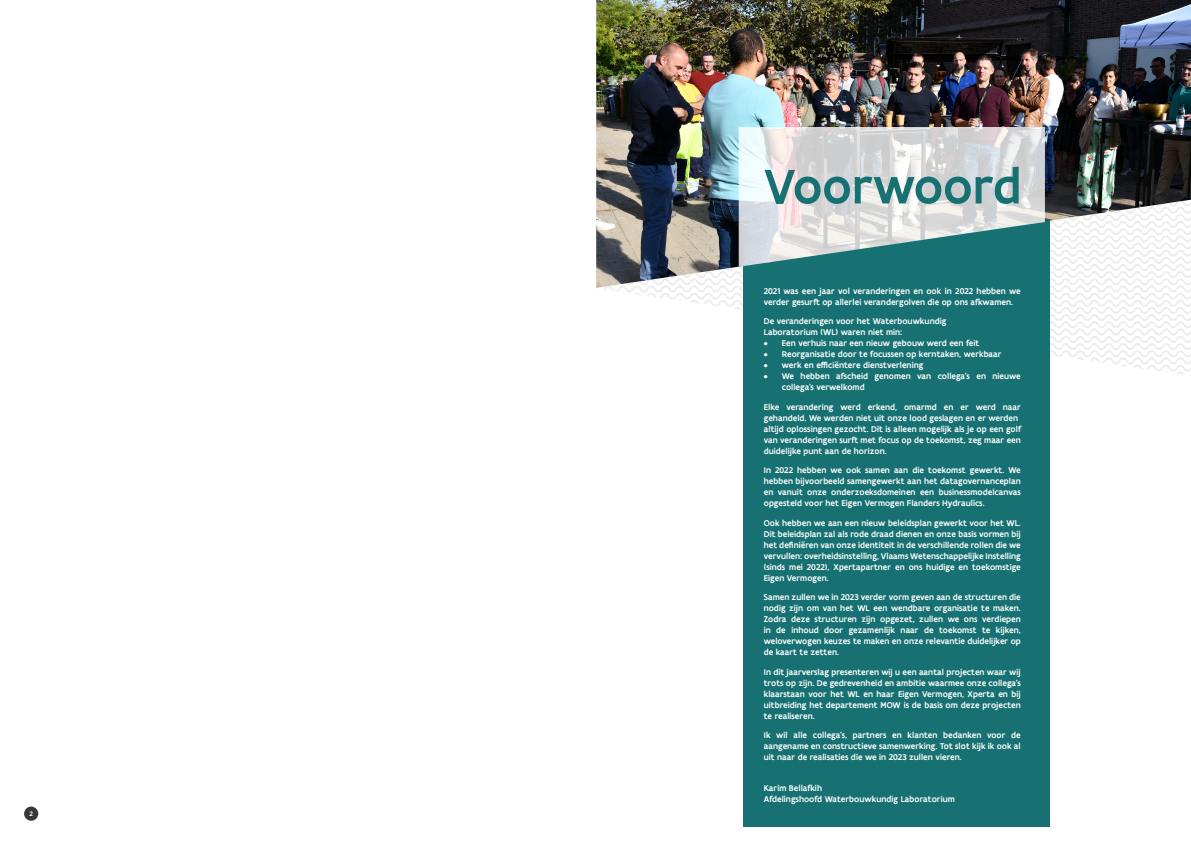
<style>
.page{position:relative;width:1191px;height:842px;background:#fff}
.page>*{position:absolute;margin:0;border:0;box-sizing:border-box;transform-origin:0 0}
.t1{font:500 52px "Flanders Art Sans";letter-spacing:-.01em;color:#177173}
.Bodytekst{font:500 9px/11px "Flanders Art Sans";letter-spacing:.005em;color:#fff}
.t2{font:500 7px "Flanders Art Sans";color:#fff}
</style>
<div class="page">
<div style="left:24px;top:806px;width:14px;height:15px;background:#383839;border-radius:50%"></div>
<svg style="left:595px;top:287px;width:596px;height:89px"></svg>
<div style="left:743px;top:207px;width:306px;height:620px;background:#177173"></div>
<img style="left:596px;top:0;width:595px;height:288px">
<svg style="left:738px;top:127px;width:307px;height:140px"></svg>
<p class="t2" style="left:29px;top:809px;width:5px">2</p>
<p class="t1" style="left:764px;top:154px;width:259px">Voorwoord</p>
<p class="Bodytekst" style="left:764px;top:285px;width:258px">2021 was een jaar vol veranderingen en ook in 2022 hebben we verder gesurft op allerlei verandergolven die op ons afkwamen.</p>
<p class="Bodytekst" style="left:764px;top:316px;width:184px">De veranderingen voor het Waterbouwkundig</p>
<p class="Bodytekst" style="left:764px;top:327px;width:140px">Laboratorium (WL) waren niet min:</p>
<p class="Bodytekst" style="left:764px;top:338px;width:217px">• Een verhuis naar een nieuw gebouw werd een feit</p>
<p class="Bodytekst" style="left:764px;top:349px;width:239px">• Reorganisatie door te focussen op kerntaken, werkbaar</p>
<p class="Bodytekst" style="left:764px;top:360px;width:161px">• werk en efficiëntere dienstverlening</p>
<p class="Bodytekst" style="left:782px;top:371px;width:240px;text-indent:-18px">• We hebben afscheid genomen van collega’s en nieuwe collega’s verwelkomd</p>
<p class="Bodytekst" style="left:764px;top:401px;width:258px">Elke verandering werd erkend, omarmd en er werd naar gehandeld. We werden niet uit onze lood geslagen en er werden</p>
<p class="Bodytekst" style="left:764px;top:423px;width:258px">altijd oplossingen gezocht. Dit is alleen mogelijk als je op een golf van veranderingen surft met focus op de toekomst, zeg maar een</p>
<p class="Bodytekst" style="left:764px;top:445px;width:124px">duidelijke punt aan de horizon.</p>
<p class="Bodytekst" style="left:764px;top:465px;width:258px;text-align:justify">In 2022 hebben we ook samen aan die toekomst gewerkt. We hebben bijvoorbeeld samengewerkt aan het datagovernanceplan en vanuit onze onderzoeksdomeinen een businessmodelcanvas opgesteld voor het Eigen Vermogen Flanders Hydraulics.</p>
<p class="Bodytekst" style="left:764px;top:517px;width:258px;text-align:justify">Ook hebben we aan een nieuw beleidsplan gewerkt voor het WL.<br>Dit beleidsplan zal als rode draad dienen en onze basis vormen bij het definiëren van onze identiteit in de verschillende rollen die we vervullen: overheidsinstelling, Vlaams Wetenschappelijke Instelling (sinds mei 2022), Xpertapartner en ons huidige en toekomstige Eigen Vermogen.</p>
<p class="Bodytekst" style="left:764px;top:592px;width:258px">Samen zullen we in 2023 verder vorm geven aan de structuren die</p>
<p class="Bodytekst" style="left:764px;top:603px;width:258px;text-align:justify">nodig zijn om van het WL een wendbare organisatie te maken.<br>Zodra deze structuren zijn opgezet, zullen we ons verdiepen in de inhoud door gezamenlijk naar de toekomst te kijken, weloverwogen keuzes te maken en onze relevantie duidelijker op de kaart te zetten.</p>
<p class="Bodytekst" style="left:764px;top:666px;width:258px;text-align:justify">In dit jaarverslag presenteren wij u een aantal projecten waar wij trots op zijn. De gedrevenheid en ambitie waarmee onze collega’s klaarstaan voor het WL en haar Eigen Vermogen, Xperta en bij uitbreiding het departement MOW is de basis om deze projecten te realiseren.</p>
<p class="Bodytekst" style="left:764px;top:730px;width:258px">Ik wil alle collega’s, partners en klanten bedanken voor de aangename en constructieve samenwerking. Tot slot kijk ik ook al</p>
<p class="Bodytekst" style="left:764px;top:752px;width:199px">uit naar de realisaties die we in 2023 zullen vieren.</p>
<p class="Bodytekst" style="left:764px;top:782px;width:60px">Karim Bellafkih</p>
<p class="Bodytekst" style="left:764px;top:793px;width:192px">Afdelingshoofd Waterbouwkundig Laboratorium</p>
</div>
